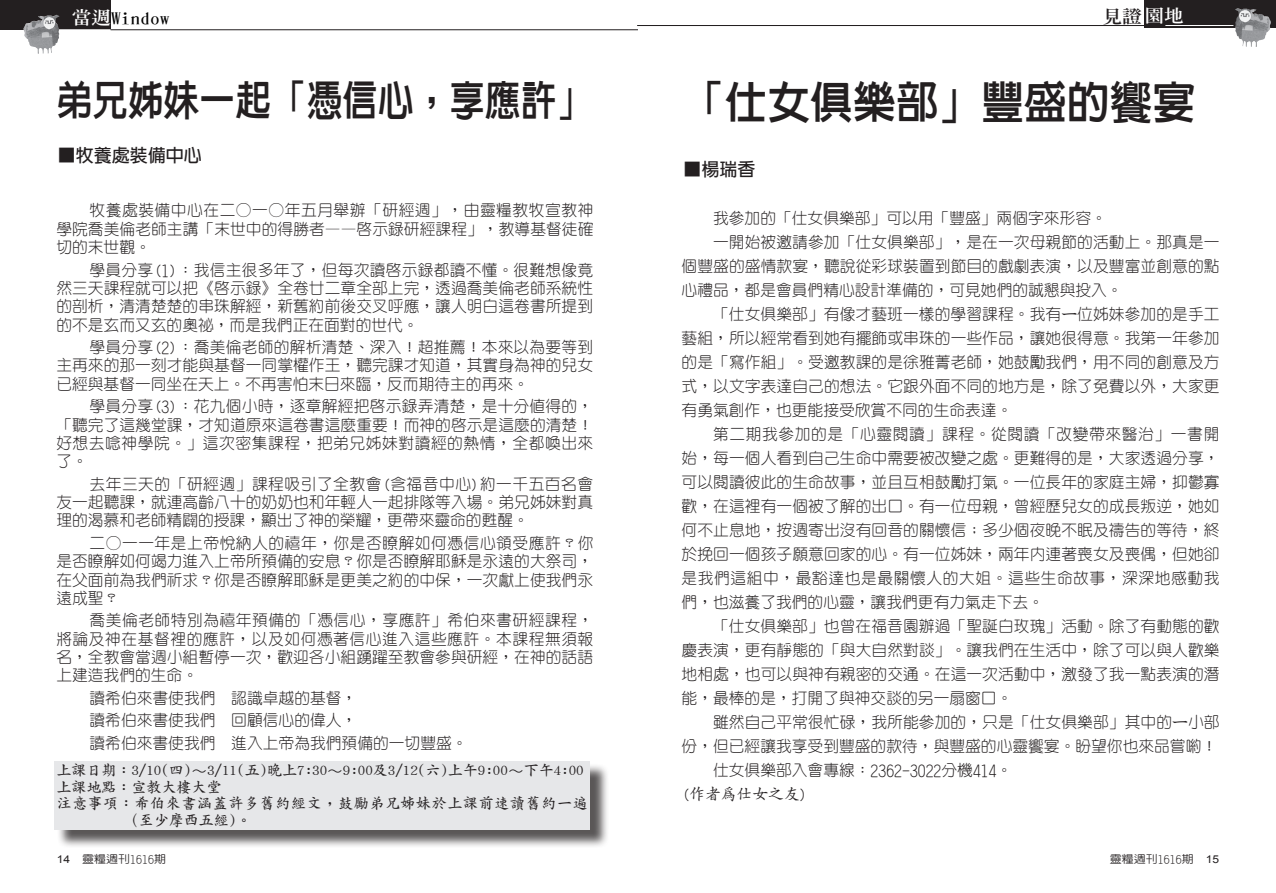
<style>
.page{position:relative;width:1276px;height:893px;background:#fff}
.page>*{position:absolute;margin:0;border:0;box-sizing:border-box;transform-origin:0 0}
.t1{font:45px "New Gothic Extra";color:#231f20;scale:.95 1}
.t2{font:42px "New Gothic Extra";color:#231f20;scale:.85 1}
.t3{font:700 18px "New Gothic";color:#231f20}
.t4{font:17.55px "Inn Ming Extra";color:#000;scale:1.11 1}
.t5{font:17.55px "Inn Ming Extra";color:#231f20;scale:1.11 1}
.t6{font:300 15.75px/18.3px "Yen Round";letter-spacing:.005em;color:#231f20;text-align:justify}
.t7{font:300 15.75px "Yen Round";letter-spacing:.035em;color:#231f20}
.t8{font:300 15.75px "Yen Round";letter-spacing:.04em;color:#231f20}
.t9{font:500 15.75px "Zen Kai";color:#231f20}
.t10{font:700 15px "Zen Kai";color:#231f20}
.t11{font:700 15px "Zen Kai";letter-spacing:.045em;color:#231f20}
.t12{font:500 10.8px "Yen Round";color:#231f20;scale:1.11 1}
.s1{color:#fff}
.s2{font-family:"Yen Round";font-weight:500;font-size:15.75px}
.s3{font-family:"Arial";font-weight:400}
.s4{font-family:"Yen Round";font-weight:300}
</style>
<div class="page">
<hr style="left:111px;top:30px;width:527px;height:1px;background:#231f20">
<div style="left:0;top:0;width:111px;height:30px;background:#231f20"></div>
<img style="left:23px;top:15px;width:37px;height:39px">
<div style="left:1144px;top:0;width:132px;height:28px;background:#231f20"></div>
<hr style="left:637px;top:25px;width:528px;height:1px;background:#231f20">
<hr style="left:1165px;top:25px;width:68px;height:1px;background:#fff">
<img style="left:1235px;top:8px;width:36px;height:39px">
<div style="left:57px;top:763px;width:574px;height:93px;background:#231f20;opacity:.75"></div>
<div style="left:54px;top:761px;width:536px;height:68px;background:#e6e7e9"></div>
<p class="t4" style="left:72px;top:8px;width:89px"><span class="s1">當週</span>Window</p>
<p class="t5" style="left:1103px;top:8px;width:74px">見證<span class="s1">園地</span></p>
<h2 class="t2" style="left:57px;top:79px;width:632px">弟兄姊妹一起「憑信心，享應許」</h2>
<h1 class="t1" style="left:682px;top:80px;width:542px">「仕女俱樂部」豐盛的饗宴</h1>
<p class="t3" style="left:58px;top:146px;width:145px">■牧養處裝備中心</p>
<p class="t6" style="left:56px;top:201px;width:539px;text-indent:33px">牧養處裝備中心在二○一○年五月舉辦「研經週」，由靈糧教牧宣教神學院喬美倫老師主講「末世中的得勝者——啟示錄研經課程」，教導基督徒確切的末世觀。</p>
<p class="t6" style="left:56px;top:261px;width:538px;text-indent:33px">學員分享(1)：我信主很多年了，但每次讀啟示錄都讀不懂。很難想像竟然三天課程就可以把《啟示錄》全卷廿二章全部上完，透過喬美倫老師系統性的剖析，清清楚楚的串珠解經，新舊約前後交叉呼應，讓人明白這卷書所提到的不是玄而又玄的奧祕，而是我們正在面對的世代。</p>
<p class="t6" style="left:56px;top:338px;width:538px;text-indent:33px">學員分享(2)：喬美倫老師的解析清楚、深入！超推薦！本來以為要等到主再來的那一刻才能與基督一同掌權作王，聽完課才知道，其實身為神的兒女已經與基督一同坐在天上。不再害怕末日來臨，反而期待主的再來。</p>
<p class="t6" style="left:56px;top:397px;width:538px;text-indent:33px">學員分享(3)：花九個小時，逐章解經把啟示錄弄清楚，是十分值得的，「聽完了這幾堂課，才知道原來這卷書這麼重要！而神的啟示是這麼的清楚！好想去唸神學院。」這次密集課程，把弟兄姊妹對讀經的熱情，全都喚出來了。</p>
<p class="t6" style="left:56px;top:475px;width:538px;text-indent:33px">去年三天的「研經週」課程吸引了全教會(含福音中心)約一千五百名會友一起聽課，就連高齡八十的奶奶也和年輕人一起排隊等入場。弟兄姊妹對真理的渴慕和老師精闢的授課，顯出了神的榮耀，更帶來靈命的甦醒。</p>
<p class="t6" style="left:56px;top:534px;width:538px;text-indent:33px">二○一一年是上帝悅納人的禧年，你是否瞭解如何憑信心領受應許？你是否瞭解如何竭力進入上帝所預備的安息？你是否瞭解耶穌是永遠的大祭司，在父面前為我們祈求？你是否瞭解耶穌是更美之約的中保，一次獻上使我們永遠成聖？</p>
<p class="t6" style="left:56px;top:611px;width:538px;text-indent:33px">喬美倫老師特別為禧年預備的「憑信心，享應許」希伯來書研經課程，將論及神在基督裡的應許，以及如何憑著信心進入這些應許。本課程無須報名，全教會當週小組暫停一次，歡迎各小組踴躍至教會參與研經，在神的話語上建造我們的生命。</p>
<p class="t6" style="left:90px;top:687px;width:379px;line-height:22.5px;text-align:left">讀希伯來書使我們　認識卓越的基督，<br>讀希伯來書使我們　回顧信心的偉人，<br>讀希伯來書使我們　進入上帝為我們預備的一切豐盛。</p>
<p class="t10" style="left:56px;top:763px;width:529px">上課日期：3/10(四)<span class="s2">∼</span>3/11(五)晚上7:30<span class="s2">∼</span>9:00及3/12(六)上午9:00<span class="s2">∼</span>下午4:00</p>
<p class="t10" style="left:56px;top:779px;width:166px">上課地點：宣教大樓大堂</p>
<p class="t11" style="left:56px;top:796px;width:533px">注意事項：希伯來書涵蓋許多舊約經文，鼓勵弟兄姊妹於上課前速讀舊約一遍</p>
<p class="t10" style="left:124px;top:812px;width:129px">（至少摩西五經)。</p>
<p class="t12" style="left:57px;top:853px;width:100px"><span class="s3">14</span>　靈糧週刊1616期</p>
<p class="t3" style="left:683px;top:161px;width:73px">■楊瑞香</p>
<p class="t6" style="left:713px;top:209px;width:395px">我參加的「仕女俱樂部」可以用「豐盛」兩個字來形容。</p>
<p class="t6" style="left:713px;top:233px;width:508px">一開始被邀請參加「仕女俱樂部」，是在一次母親節的活動上。那真是一</p>
<p class="t6" style="left:681px;top:257px;width:539px">個豐盛的盛情款宴，聽說從彩球裝置到節目的戲劇表演，以及豐富並創意的點</p>
<p class="t6" style="left:681px;top:281px;width:442px">心禮品，都是會員們精心設計準備的，可見她們的誠懇與投入。</p>
<p class="t6" style="left:713px;top:305px;width:508px">「仕女俱樂部」有像才藝班一樣的學習課程。我有ㄧ位姊妹參加的是手工</p>
<p class="t6" style="left:681px;top:329px;width:539px">藝組，所以經常看到她有擺飾或串珠的一些作品，讓她很得意。我第一年參加</p>
<p class="t6" style="left:681px;top:353px;width:539px">的是「寫作組」。受邀教課的是徐雅菁老師，她鼓勵我們，用不同的創意及方</p>
<p class="t6" style="left:681px;top:377px;width:539px">式，以文字表達自己的想法。它跟外面不同的地方是，除了免費以外，大家更</p>
<p class="t6" style="left:681px;top:401px;width:332px">有勇氣創作，也更能接受欣賞不同的生命表達。</p>
<p class="t8" style="left:713px;top:426px;width:508px">第二期我參加的是「心靈閱讀」課程。從閱讀「改變帶來醫治」一書開</p>
<p class="t6" style="left:681px;top:449px;width:539px">始，每一個人看到自己生命中需要被改變之處。更難得的是，大家透過分享，</p>
<p class="t6" style="left:681px;top:473px;width:539px">可以閱讀彼此的生命故事，並且互相鼓勵打氣。一位長年的家庭主婦，抑鬱寡</p>
<p class="t6" style="left:681px;top:497px;width:539px">歡，在這裡有一個被了解的出口。有一位母親，曾經歷兒女的成長叛逆，她如</p>
<p class="t6" style="left:681px;top:521px;width:539px">何不止息地，按週寄出沒有回音的關懷信；多少個夜晚不眠及禱告的等待，終</p>
<p class="t6" style="left:681px;top:545px;width:539px">於挽回一個孩子願意回家的心。有一位姊妹，兩年內連著喪女及喪偶，但她卻</p>
<p class="t7" style="left:681px;top:570px;width:539px">是我們這組中，最豁達也是最關懷人的大姐。這些生命故事，深深地感動我</p>
<p class="t6" style="left:681px;top:593px;width:364px">們，也滋養了我們的心靈，讓我們更有力氣走下去。</p>
<p class="t6" style="left:713px;top:617px;width:508px">「仕女俱樂部」也曾在福音園辦過「聖誕白玫瑰」活動。除了有動態的歡</p>
<p class="t6" style="left:681px;top:641px;width:539px">慶表演，更有靜態的「與大自然對談」。讓我們在生活中，除了可以與人歡樂</p>
<p class="t6" style="left:681px;top:665px;width:539px">地相處，也可以與神有親密的交通。在這一次活動中，激發了我一點表演的潛</p>
<p class="t6" style="left:681px;top:689px;width:332px">能，最棒的是，打開了與神交談的另一扇窗口。</p>
<p class="t6" style="left:713px;top:713px;width:508px">雖然自己平常很忙碌，我所能參加的，只是「仕女俱樂部」其中的ㄧ小部</p>
<p class="t6" style="left:681px;top:737px;width:537px">份，但已經讓我享受到豐盛的款待，與豐盛的心靈饗宴。盼望你也來品嘗喲！</p>
<p class="t6" style="left:713px;top:761px;width:301px">仕女俱樂部入會專線：2362-3022分機414。</p>
<p class="t9" style="left:681px;top:786px;width:127px"><span class="s4">(</span>作者為仕女之友<span class="s4">)</span></p>
<p class="t12" style="left:1109px;top:853px;width:100px">靈糧週刊1616期　<span class="s3">15</span></p>
</div>
